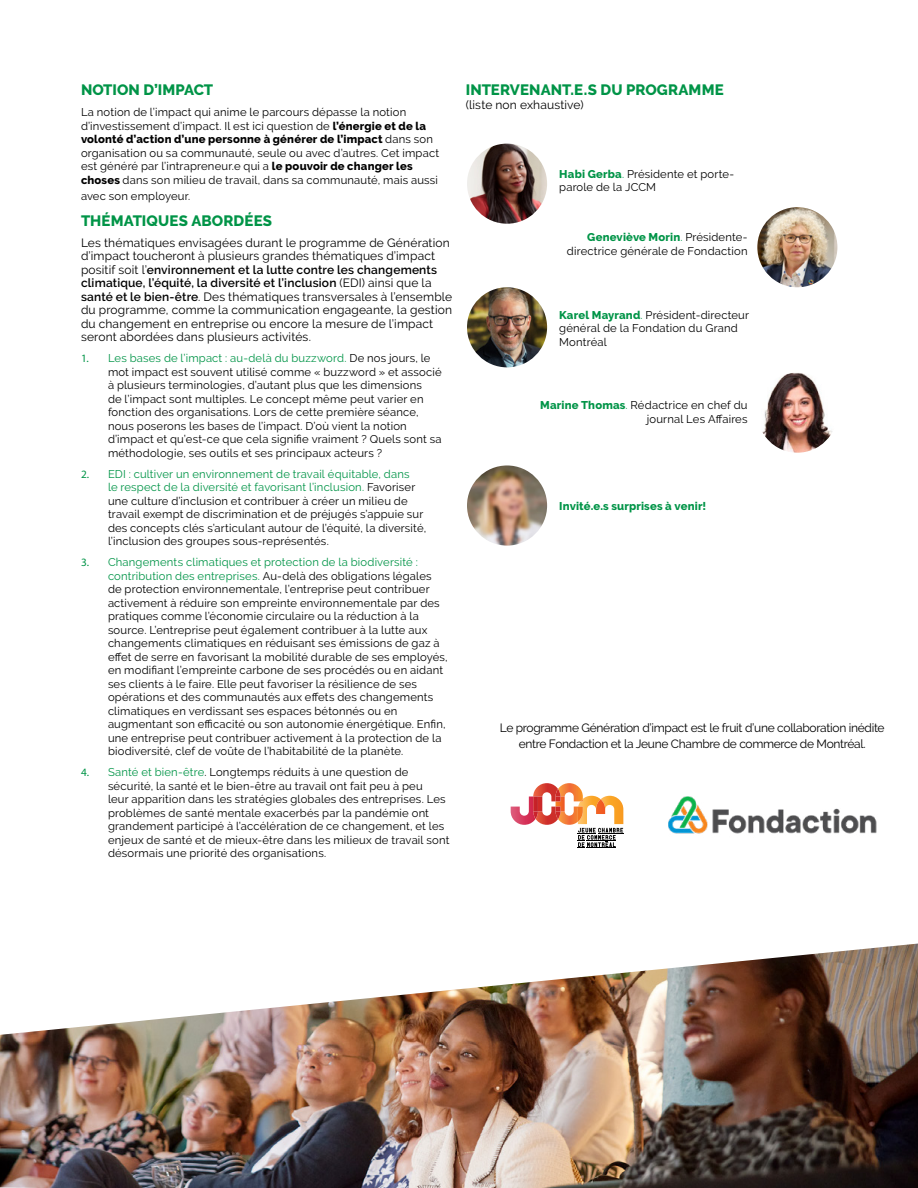
<style>
.page{position:relative;width:918px;height:1188px;background:#fff}
.page>*{position:absolute;margin:0;border:0;box-sizing:border-box;transform-origin:0 0}
.t1{font:800 15px "Raleway";color:#009447}
.t2{font:12px/13.5px "Raleway";letter-spacing:.015em;color:#000}
.t3{font:12px/16.5px "Raleway";letter-spacing:-.025em;color:#000;text-align:center}
.t4{font:11.25px/13.5px "Raleway";letter-spacing:.015em;color:#000}
.t5{font:800 11.25px "Raleway";letter-spacing:.015em;color:#009447}
.s1{font-weight:800}
.s2{font-weight:600}
.s3{font-family:"Myriad Pro";color:#009447}
.s4{color:#009447}
.s5{font-weight:800;color:#009447}
</style>
<div class="page">
<img style="left:467px;top:144px;width:80px;height:80px;border-radius:40px">
<img style="left:757px;top:207px;width:80px;height:80px;border-radius:40px">
<img style="left:467px;top:287px;width:80px;height:80px;border-radius:40px">
<img style="left:757px;top:373px;width:80px;height:80px;border-radius:40px">
<img style="left:0;top:944px;width:918px;height:244px">
<img style="left:467px;top:465px;width:80px;height:81px;border-radius:40px">
<svg style="left:511px;top:783px;width:113px;height:65px"></svg>
<img style="left:668px;top:796px;width:209px;height:38px">
<h1 class="t1" style="left:81px;top:81px;width:134px">NOTION D’IMPACT</h1>
<p class="t4" style="left:81px;top:105px;width:360px">La notion de l’impact qui anime le parcours dépasse la notion d’investissement d’impact. Il est ici question de <span class="s1">l’énergie et de la volonté d’action d’une personne à générer de l’impact</span> dans son organisation ou sa communauté, seule ou avec d’autres. Cet impact est généré par l’intrapreneur.e qui a <span class="s1">le pouvoir de changer les choses</span> dans son milieu de travail, dans sa communauté, mais aussi</p>
<p class="t4" style="left:81px;top:189px;width:111px">avec son employeur.</p>
<h1 class="t1" style="left:81px;top:212px;width:193px">THÉMATIQUES ABORDÉES</h1>
<p class="t2" style="left:81px;top:236px;width:373px">Les thématiques envisagées durant le programme de Génération d’impact toucheront à plusieurs grandes thématiques d’impact positif soit l’<span class="s2">environnement et la lutte contre les changements climatique, l’équité, la diversité et l’inclusion</span> (EDI) ainsi que la <span class="s2">santé et le bien-être</span>. Des thématiques transversales à l’ensemble du programme, comme la communication engageante, la gestion du changement en entreprise ou encore la mesure de l’impact seront abordées dans plusieurs activités.</p>
<p class="t4" style="left:108px;top:351px;width:335px;text-indent:-27px"><span class="s3">1.</span> <span class="s4">Les bases de l’impact : au-delà du buzzword.</span> De nos jours, le mot impact est souvent utilisé comme « buzzword » et associé à plusieurs terminologies, d’autant plus que les dimensions<br>de l’impact sont multiples. Le concept même peut varier en fonction des organisations. Lors de cette première séance, nous poserons les bases de l’impact. D’où vient la notion d’impact et qu’est-ce que cela signifie vraiment ? Quels sont sa méthodologie, ses outils et ses principaux acteurs ?</p>
<p class="t4" style="left:108px;top:467px;width:320px;text-indent:-27px"><span class="s3">2.</span> <span class="s4">EDI : cultiver un environnement de travail équitable, dans<br>le respect de la diversité et favorisant l’inclusion.</span> Favoriser une culture d’inclusion et contribuer à créer un milieu de travail exempt de discrimination et de préjugés s’appuie sur des concepts clés s’articulant autour de l’équité, la diversité, l’inclusion des groupes sous-représentés.</p>
<p class="t4" style="left:108px;top:555px;width:341px;text-indent:-27px"><span class="s3">3.</span> <span class="s4">Changements climatiques et protection de la biodiversité : contribution des entreprises.</span> Au-delà des obligations légales de protection environnementale, l’entreprise peut contribuer activement à réduire son empreinte environnementale par des pratiques comme l’économie circulaire ou la réduction à la source. L’entreprise peut également contribuer à la lutte aux changements climatiques en réduisant ses émissions de gaz à effet de serre en favorisant la mobilité durable de ses employés, en modifiant l’empreinte carbone de ses procédés ou en aidant ses clients à le faire. Elle peut favoriser la résilience de ses opérations et des communautés aux effets des changements climatiques en verdissant ses espaces bétonnés ou en augmentant son efficacité ou son autonomie énergétique. Enfin, une entreprise peut contribuer activement à la protection de la biodiversité, clef de voûte de l’habitabilité de la planète.</p>
<p class="t4" style="left:108px;top:765px;width:343px;text-indent:-27px"><span class="s3">4.</span> <span class="s4">Santé et bien-être</span>. Longtemps réduits à une question de sécurité, la santé et le bien-être au travail ont fait peu à peu<br>leur apparition dans les stratégies globales des entreprises. Les problèmes de santé mentale exacerbés par la pandémie ont grandement participé à l’accélération de ce changement, et les enjeux de santé et de mieux-être dans les milieux de travail sont désormais une priorité des organisations.</p>
<h1 class="t1" style="left:466px;top:81px;width:260px">INTERVENANT.E.S DU PROGRAMME</h1>
<p class="t2" style="left:466px;top:98px;width:120px">(liste non exhaustive)</p>
<p class="t4" style="left:559px;top:167px;width:176px"><span class="s5">Habi Gerba</span><span class="s4">.</span> Présidente et porte&shy;parole de la JCCM</p>
<p class="t4" style="left:567px;top:230px;width:182px;text-align:right"><span class="s5">Geneviève Morin</span><span class="s4">.</span> Présidente&shy;directrice générale de Fondaction</p>
<p class="t4" style="left:559px;top:308px;width:191px"><span class="s5">Karel Mayrand</span><span class="s4">.</span> Président-directeur général de la Fondation du Grand<br>Montréal</p>
<p class="t4" style="left:540px;top:398px;width:209px;text-align:right"><span class="s5">Marine Thomas</span><span class="s4">.</span> Rédactrice en chef du journal Les Affaires</p>
<p class="t5" style="left:559px;top:500px;width:149px">Invité.e.s surprises à venir!</p>
<p class="t3" style="left:500px;top:719px;width:386px">Le programme Génération d’impact est le fruit d’une collaboration inédite entre Fondaction et la Jeune Chambre de commerce de Montréal.</p>
</div>
